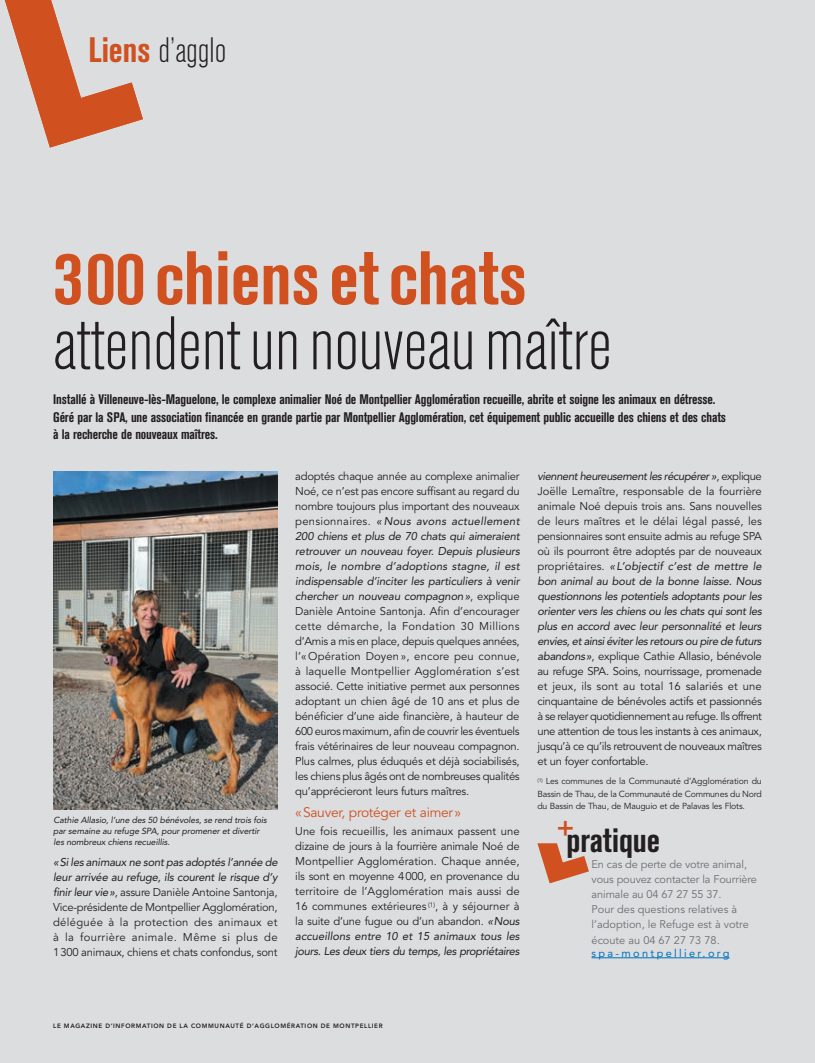
<style>
.page{position:relative;width:815px;height:1063px;background:#dcdddf}
.page>*{position:absolute;margin:0;border:0;box-sizing:border-box;transform-origin:0 0}
.Agglo-durable_titre{font:300 condensed 75px/65px "Akzidenz Grotesk BE";color:#231f20}
.t1{font:300 condensed 35px "Akzidenz Grotesk BE";color:#231f20}
.t2{font:700 condensed 33.5px "Akzidenz Grotesk BE";color:#231f20}
.t3{font:700 condensed 33.5px "Akzidenz Grotesk BE";color:#d05020}
.t4{font:700 condensed 13.75px "Akzidenz Grotesk BE";letter-spacing:-.01em;color:#231f20}
.Inter-titre_rouge_gé{font:13.75px "Avenir";letter-spacing:-.02em;color:#d05020}
.A_Durable_sur-titre{font:11.25px/15px "Avenir";letter-spacing:-.02em;color:#231f20;text-align:justify}
.EV_infos_heure{font:11px/15px "Avenir";letter-spacing:-.01em;color:#6c6d70}
.t5{font:11px "Avenir";letter-spacing:.21em;color:#0072bc}
.A_Durable_sur-titre-2{font:8.75px/12.5px "Avenir";letter-spacing:-.02em;color:#231f20;text-align:justify}
.Légende{font:italic 8.75px/10.6px "Avenir";letter-spacing:-.01em;color:#231f20}
.t6{font:800 6.25px "Avenir";letter-spacing:.1em;color:#231f20}
.s1{font-weight:700;color:#d05020}
.s2{font-style:italic}
</style>
<div class="page">
<svg style="left:4px;top:0;width:139px;height:148px"></svg>
<img style="left:53px;top:471px;width:225px;height:339px">
<svg style="left:537px;top:843px;width:52px;height:40px"></svg>
<hr style="left:592px;top:958px;width:138px;height:1px;background:#0072bc">
<p class="t1" style="left:89px;top:31px;width:139px"><span class="s1">Liens</span> d’agglo</p>
<p class="Agglo-durable_titre" style="left:53px;top:248px;width:560px"><span class="s1">300chiensetchats </span>attendentunnouveaumaître</p>
<p class="t4" style="left:53px;top:392px;width:664px">Installé à Villeneuve-lès-Maguelone, le complexe animalier Noé de Montpellier Agglomération recueille, abrite et soigne les animaux en détresse.</p>
<p class="t4" style="left:53px;top:409px;width:674px">Géré par la SPA, une association financée en grande partie par Montpellier Agglomération, cet équipement public accueille des chiens et des chats</p>
<p class="t4" style="left:53px;top:427px;width:166px">à la recherche de nouveaux maîtres.</p>
<p class="A_Durable_sur-titre" style="left:537px;top:469px;width:226px"><span class="s2">viennent heureusement les récupérer »</span>, explique Joëlle Lemaître, responsable de la fourrière animale Noé depuis trois ans. Sans nouvelles de leurs maîtres et le délai légal passé, les pensionnaires sont ensuite admis au refuge SPA où ils pourront être adoptés par de nouveaux propriétaires. <span class="s2">« L’objectif c’est de mettre le bon animal au bout de la bonne laisse. Nous questionnons les potentiels adoptants pour les orienter vers les chiens ou les chats qui sont les plus en accord avec leur personnalité et leurs envies, et ainsi éviter les retours ou pire de futurs abandons»</span>, explique Cathie Allasio, bénévole au refuge SPA. Soins, nourrissage, promenade et jeux, ils sont au total 16 salariés et une cinquantaine de bénévoles actifs et passionnés à se relayer quotidiennement au refuge. Ils offrent une attention de tous les instants à ces animaux, jusqu’à ce qu’ils retrouvent de nouveaux maîtres et un foyer confortable.</p>
<p class="A_Durable_sur-titre-2" style="left:537px;top:775px;width:226px"><sup>(1)</sup> Les communes de la Communauté d’Agglomération du Bassin de Thau, de la Communauté de Communes du Nord du Bassin de Thau, de Mauguio et de Palavas les Flots.</p>
<p class="A_Durable_sur-titre" style="left:295px;top:469px;width:226px">adoptés chaque année au complexe animalier Noé, ce n’est pas encore suffisant au regard du nombre toujours plus important des nouveaux pensionnaires. <span class="s2">« Nous avons actuellement 200 chiens et plus de 70 chats qui aimeraient retrouver un nouveau foyer. Depuis plusieurs mois, le nombre d’adoptions stagne, il est indispensable d’inciter les particuliers à venir chercher un nouveau compagnon»</span>, explique Danièle Antoine Santonja. Afin d’encourager cette démarche, la Fondation 30 Millions d’Amis a mis en place, depuis quelques années, l’« Opération Doyen », encore peu connue, à laquelle Montpellier Agglomération s’est associé. Cette initiative permet aux personnes adoptant un chien âgé de 10 ans et plus de bénéficier d’une aide financière, à hauteur de 600 euros maximum, afin de couvrir les éventuels frais vétérinaires de leur nouveau compagnon.<br>Plus calmes, plus éduqués et déjà sociabilisés, les chiens plus âgés ont de nombreuses qualités qu’apprécieront leurs futurs maîtres.</p>
<p class="Inter-titre_rouge_gé" style="left:295px;top:804px;width:167px">«Sauver, protéger et aimer»</p>
<p class="A_Durable_sur-titre" style="left:295px;top:824px;width:226px">Une fois recueillis, les animaux passent une dizaine de jours à la fourrière animale Noé de Montpellier Agglomération. Chaque année, ils sont en moyenne 4000, en provenance du territoire de l’Agglomération mais aussi de 16 communes extérieures <sup>(1)</sup>, à y séjourner à la suite d’une fugue ou d’un abandon. <span class="s2">«Nous accueillons entre 10 et 15 animaux tous les jours. Les deux tiers du temps, les propriétaires</span></p>
<p class="Légende" style="left:53px;top:815px;width:215px">Cathie Allasio, l’une des 50 bénévoles, se rend trois fois par semaine au refuge SPA, pour promener et divertir les nombreux chiens recueillis.</p>
<p class="t2" style="left:567px;top:821px;width:95px">pratique</p>
<p class="EV_infos_heure" style="left:592px;top:858px;width:167px">En cas de perte de votre animal, vous pouvez contacter la Fourrière animale au 04 67 27 55 37.</p>
<p class="EV_infos_heure" style="left:592px;top:903px;width:159px">Pour des questions relatives à l’adoption, le Refuge est à votre écoute au 04 67 27 73 78.</p>
<p class="t5" style="left:592px;top:946px;width:139px">spa-montpellier.org</p>
<p class="t3" style="left:557px;top:808px;width:18px">+</p>
<p class="A_Durable_sur-titre" style="left:53px;top:855px;width:226px"><span class="s2">«Si les animaux ne sont pas adoptés l’année de leur arrivée au refuge, ils courent le risque d’y finir leur vie»</span>, assure Danièle Antoine Santonja, Vice-présidente de Montpellier Agglomération, déléguée à la protection des animaux et à la fourrière animale. Même si plus de 1300 animaux, chiens et chats confondus, sont</p>
<p class="t6" style="left:53px;top:1022px;width:331px">LE MAGAZINE D’INFORMATION DE LA COMMUNAUTÉ D’AGGLOMÉRATION DE MONTPELLIER</p>
</div>
